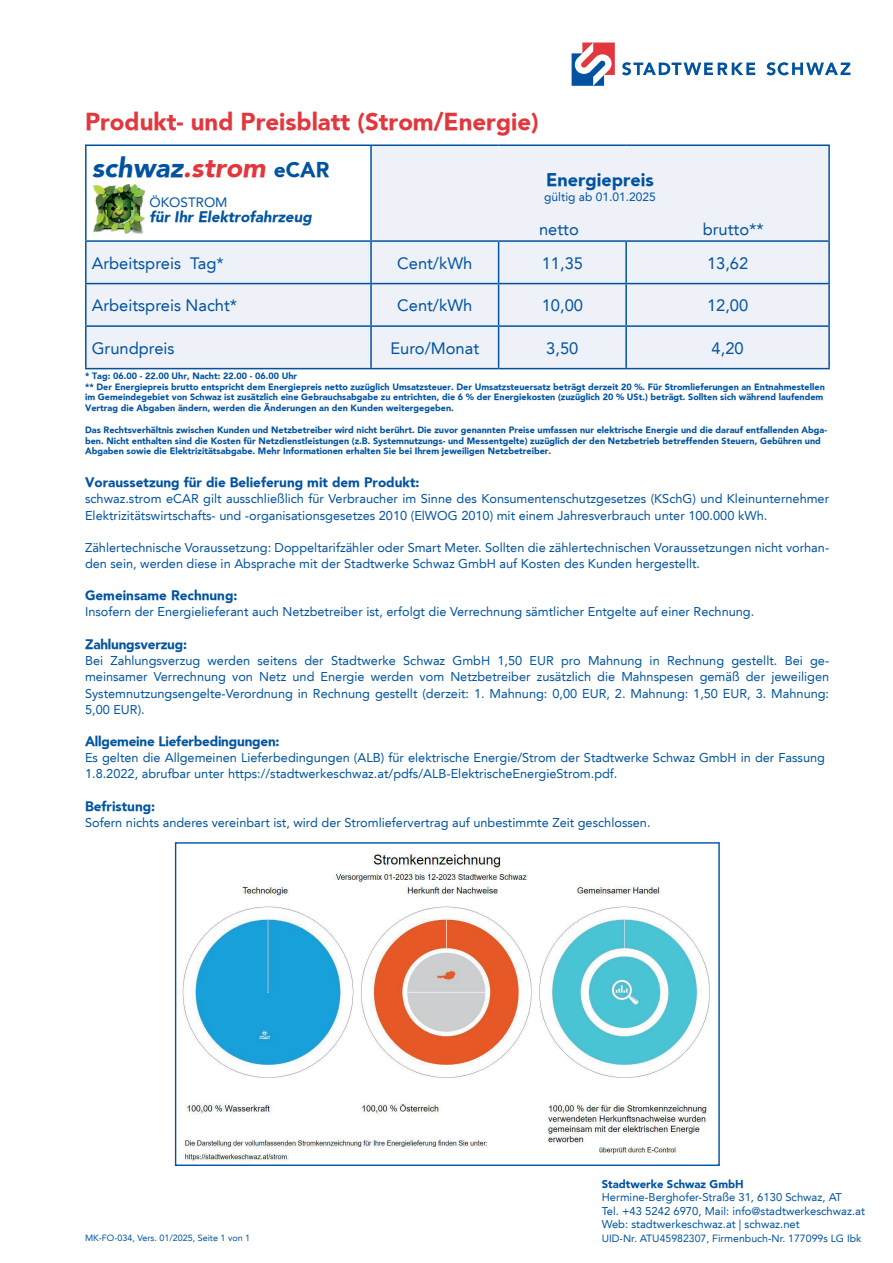
<style>
.page{position:relative;width:893px;height:1263px;background:#fff}
.page>*{position:absolute;margin:0;border:0;box-sizing:border-box;transform-origin:0 0}
.t1{font:italic 900 27px "Avenir";color:#0153a0}
.t2{font:900 24px "Avenir";color:#e1373d}
.t3{font:900 18px "Avenir";color:#0153a0}
.t4{font:16.5px "Avenir LT";color:#0153a0}
.t5{font:italic 900 15px "Avenir";color:#0153a0}
.t6{font:900 13.5px "Avenir";color:#0153a0}
.t7{font:900 13.5px "Avenir";letter-spacing:-.015em;color:#01549f}
.t8{font:13.5px "Avenir LT";color:#0153a0}
.t9{font:12.75px/16.2px "Avenir LT";color:#01549f;text-align:justify}
.t10{font:12.75px/16.2px "Avenir LT";color:#0153a0}
.t11{font:12px "Avenir LT";color:#0153a0}
.t12{font:11.25px/13.5px "Avenir LT";color:#0153a0}
.t13{font:900 11.25px "Avenir";color:#0153a0}
.t14{font:10.5px "Avenir LT";color:#0153a0}
.t15{font:900 9px/10.8px "Avenir";color:#0153a0}
.t16{font:9px "Avenir LT";color:#0153a0}
.s1{color:#e1373d}
.s2{font-style:normal;font-size:21px}
</style>
<div class="page">
<svg style="left:622px;top:62px;width:133px;height:13px"></svg>
<svg style="left:766px;top:62px;width:84px;height:13px"></svg>
<svg style="left:572px;top:43px;width:43px;height:43px"></svg>
<svg style="left:87px;top:146px;width:741px;height:222px;fill:#eef1f8"></svg>
<hr style="left:85px;top:144px;width:286px;height:2px;background:#0153a0">
<hr style="left:85px;top:146px;width:2px;height:94px;background:#0153a0">
<hr style="left:371px;top:144px;width:128px;height:2px;background:#0153a0">
<hr style="left:370px;top:146px;width:2px;height:94px;background:#0153a0">
<hr style="left:499px;top:144px;width:127px;height:2px;background:#0153a0">
<hr style="left:626px;top:144px;width:204px;height:2px;background:#0153a0">
<hr style="left:828px;top:146px;width:2px;height:94px;background:#0153a0">
<hr style="left:85px;top:240px;width:286px;height:2px;background:#0153a0">
<hr style="left:85px;top:242px;width:2px;height:41px;background:#0153a0">
<hr style="left:371px;top:240px;width:128px;height:2px;background:#0153a0">
<hr style="left:370px;top:242px;width:2px;height:41px;background:#0153a0">
<hr style="left:499px;top:240px;width:127px;height:2px;background:#0153a0">
<hr style="left:498px;top:242px;width:1px;height:41px;background:#0153a0">
<hr style="left:626px;top:240px;width:204px;height:2px;background:#0153a0">
<hr style="left:625px;top:242px;width:2px;height:41px;background:#0153a0">
<hr style="left:828px;top:242px;width:2px;height:41px;background:#0153a0">
<hr style="left:85px;top:283px;width:286px;height:1px;background:#0153a0">
<hr style="left:85px;top:284px;width:2px;height:41px;background:#0153a0">
<hr style="left:371px;top:283px;width:128px;height:1px;background:#0153a0">
<hr style="left:370px;top:284px;width:2px;height:41px;background:#0153a0">
<hr style="left:499px;top:283px;width:127px;height:1px;background:#0153a0">
<hr style="left:498px;top:284px;width:1px;height:41px;background:#0153a0">
<hr style="left:626px;top:283px;width:204px;height:1px;background:#0153a0">
<hr style="left:625px;top:284px;width:2px;height:41px;background:#0153a0">
<hr style="left:828px;top:284px;width:2px;height:41px;background:#0153a0">
<hr style="left:85px;top:325px;width:286px;height:2px;background:#0153a0">
<hr style="left:85px;top:327px;width:2px;height:41px;background:#0153a0">
<hr style="left:371px;top:325px;width:128px;height:2px;background:#0153a0">
<hr style="left:370px;top:327px;width:2px;height:41px;background:#0153a0">
<hr style="left:499px;top:325px;width:127px;height:2px;background:#0153a0">
<hr style="left:498px;top:327px;width:1px;height:41px;background:#0153a0">
<hr style="left:626px;top:325px;width:204px;height:2px;background:#0153a0">
<hr style="left:625px;top:327px;width:2px;height:41px;background:#0153a0">
<hr style="left:828px;top:327px;width:2px;height:41px;background:#0153a0">
<hr style="left:85px;top:368px;width:286px;height:1px;background:#0153a0">
<hr style="left:371px;top:368px;width:128px;height:1px;background:#0153a0">
<hr style="left:499px;top:368px;width:127px;height:1px;background:#0153a0">
<hr style="left:626px;top:368px;width:204px;height:1px;background:#0153a0">
<img style="left:91px;top:184px;width:54px;height:50px">
<img style="left:182px;top:853px;width:528px;height:311px">
<h2 class="t2" style="left:85px;top:107px;width:455px">Produkt- und Preisblatt (Strom/Energie)</h2>
<h1 class="t1" style="left:92px;top:151px;width:239px">schwaz<span class="s1">.strom</span> <span class="s2">eCAR</span></h1>
<h3 class="t8" style="left:150px;top:194px;width:80px">ÖKOSTROM</h3>
<h3 class="t5" style="left:150px;top:208px;width:164px">für Ihr Elektrofahrzeug</h3>
<h3 class="t3" style="left:546px;top:169px;width:109px">Energiepreis</h3>
<h3 class="t11" style="left:544px;top:190px;width:113px">gültig ab 01.01.2025</h3>
<h3 class="t4" style="left:539px;top:220px;width:41px">netto</h3>
<h3 class="t4" style="left:703px;top:220px;width:63px">brutto**</h3>
<h3 class="t4" style="left:92px;top:253px;width:134px">Arbeitspreis Tag*</h3>
<h3 class="t4" style="left:397px;top:253px;width:77px">Cent/kWh</h3>
<h3 class="t4" style="left:542px;top:253px;width:43px">11,35</h3>
<h3 class="t4" style="left:707px;top:253px;width:43px">13,62</h3>
<h3 class="t4" style="left:92px;top:296px;width:147px">Arbeitspreis Nacht*</h3>
<h3 class="t4" style="left:397px;top:296px;width:77px">Cent/kWh</h3>
<h3 class="t4" style="left:542px;top:296px;width:43px">10,00</h3>
<h3 class="t4" style="left:707px;top:296px;width:43px">12,00</h3>
<h3 class="t4" style="left:92px;top:338px;width:84px">Grundpreis</h3>
<h3 class="t4" style="left:390px;top:338px;width:90px">Euro/Monat</h3>
<h3 class="t4" style="left:546px;top:338px;width:34px">3,50</h3>
<h3 class="t4" style="left:712px;top:338px;width:34px">4,20</h3>
<p class="t15" style="left:85px;top:370px;width:741px">* Tag: 06.00 - 22.00 Uhr, Nacht: 22.00 - 06.00 Uhr<br>** Der Energiepreis brutto entspricht dem Energiepreis netto zuzüglich Umsatzsteuer. Der Umsatzsteuersatz beträgt derzeit 20 %. Für Stromlieferungen an Entnahmestellen im Gemeindegebiet von Schwaz ist zusätzlich eine Gebrauchsabgabe zu entrichten, die 6 % der Energiekosten (zuzüglich 20 % USt.) beträgt. Sollten sich während laufendem Vertrag die Abgaben ändern, werden die Änderungen an den Kunden weitergegeben.</p>
<p class="t15" style="left:85px;top:424px;width:743px">Das Rechtsverhältnis zwischen Kunden und Netzbetreiber wird nicht berührt. Die zuvor genannten Preise umfassen nur elektrische Energie und die darauf entfallenden Abga&shy;ben. Nicht enthalten sind die Kosten für Netzdienstleistungen (z.B. Systemnutzungs- und Messentgelte) zuzüglich der den Netzbetrieb betreffenden Steuern, Gebühren und<br>Abgaben sowie die Elektrizitätsabgabe. Mehr Informationen erhalten Sie bei Ihrem jeweiligen Netzbetreiber.</p>
<h3 class="t6" style="left:85px;top:474px;width:336px">Voraussetzung für die Belieferung mit dem Produkt:</h3>
<p class="t10" style="left:85px;top:491px;width:746px">schwaz.strom eCAR gilt ausschließlich für Verbraucher im Sinne des Konsumentenschutzgesetzes (KSchG) und Kleinunternehmer<br>Elektrizitätswirtschafts- und -organisationsgesetzes 2010 (ElWOG 2010) mit einem Jahresverbrauch unter 100.000 kWh.</p>
<p class="t10" style="left:85px;top:539px;width:746px">Zählertechnische Voraussetzung: Doppeltarifzähler oder Smart Meter. Sollten die zählertechnischen Voraussetzungen nicht vorhan&shy;den sein, werden diese in Absprache mit der Stadtwerke Schwaz GmbH auf Kosten des Kunden hergestellt.</p>
<h3 class="t6" style="left:85px;top:587px;width:154px">Gemeinsame Rechnung:</h3>
<h3 class="t10" style="left:85px;top:604px;width:671px">Insofern der Energielieferant auch Netzbetreiber ist, erfolgt die Verrechnung sämtlicher Entgelte auf einer Rechnung.</h3>
<h3 class="t7" style="left:85px;top:636px;width:103px">Zahlungsverzug:</h3>
<p class="t9" style="left:85px;top:653px;width:746px">Bei Zahlungsverzug werden seitens der Stadtwerke Schwaz GmbH 1,50 EUR pro Mahnung in Rechnung gestellt. Bei ge&shy;meinsamer Verrechnung von Netz und Energie werden vom Netzbetreiber zusätzlich die Mahnspesen gemäß der jeweiligen Systemnutzungsengelte-Verordnung in Rechnung gestellt (derzeit: 1. Mahnung: 0,00 EUR, 2. Mahnung: 1,50 EUR, 3. Mahnung:<br>5,00 EUR).</p>
<h3 class="t7" style="left:85px;top:733px;width:196px">Allgemeine Lieferbedingungen:</h3>
<h3 class="t9" style="left:85px;top:750px;width:741px">Es gelten die Allgemeinen Lieferbedingungen (ALB) für elektrische Energie/Strom der Stadtwerke Schwaz GmbH in der Fassung<br>1.8.2022, abrufbar unter https://stadtwerkeschwaz.at/pdfs/ALB-ElektrischeEnergieStrom.pdf.</h3>
<h3 class="t7" style="left:85px;top:798px;width:72px">Befristung:</h3>
<h3 class="t9" style="left:85px;top:815px;width:567px">Sofern nichts anderes vereinbart ist, wird der Stromliefervertrag auf unbestimmte Zeit geschlossen.</h3>
<p class="t16" style="left:85px;top:1232px;width:167px">MK-FO-034, Vers. 01/2025, Seite 1 von 1</p>
<p class="t13" style="left:602px;top:1177px;width:144px">Stadtwerke Schwaz GmbH</p>
<p class="t12" style="left:602px;top:1190px;width:265px">Hermine-Berghofer-Straße 31, 6130 Schwaz, AT<br>Tel. +43 5242 6970, Mail: info@stadtwerkeschwaz.at<br>Web: stadtwerkeschwaz.at | schwaz.net</p>
<p class="t14" style="left:602px;top:1232px;width:261px">UID-Nr. ATU45982307, Firmenbuch-Nr. 177099s LG Ibk</p>
</div>
